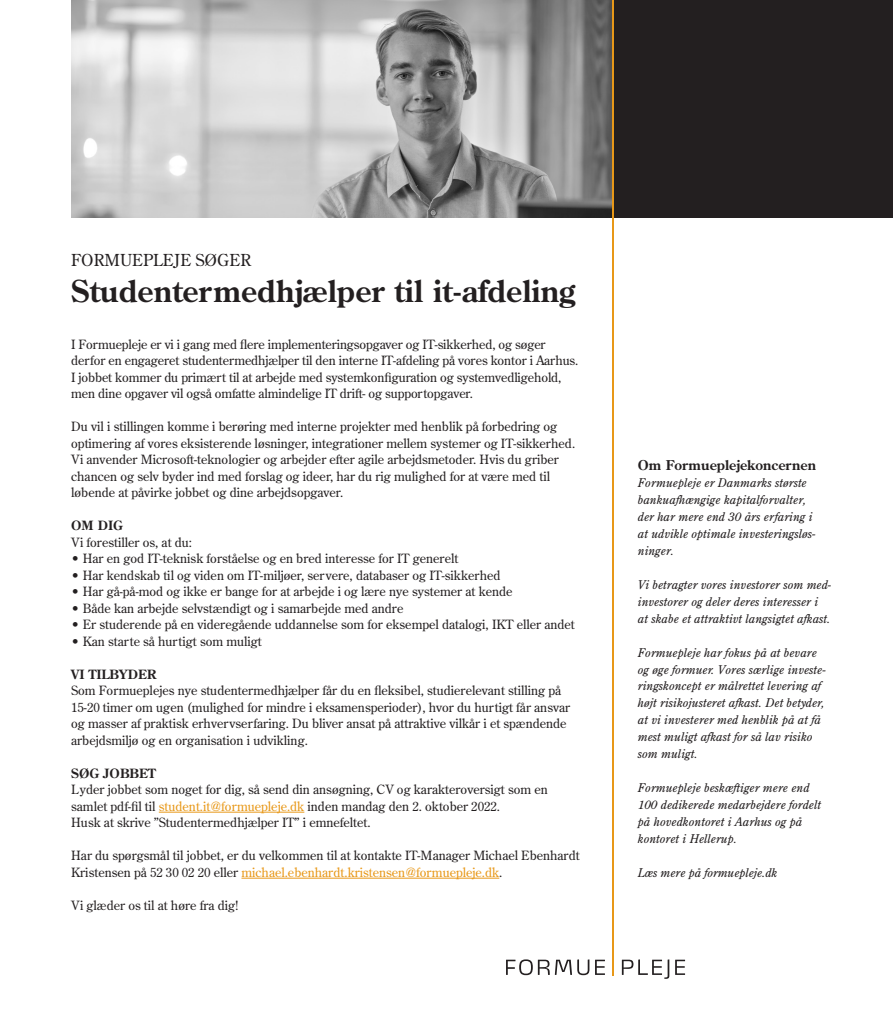
<style>
.page{position:relative;width:893px;height:1029px;background:#fff}
.page>*{position:absolute;margin:0;border:0;box-sizing:border-box;transform-origin:0 0}
.t1{font:700 30px "Century Old Style Std";letter-spacing:.005em;color:#231f20}
.t2{font:16.5px "Century Old Style Std";letter-spacing:.005em;color:#231f20}
.t3{font:700 13.5px "Century Old Style Std";color:#231f20}
.t4{font:12.75px/16.5px "Century Old Style Std";color:#231f20}
.t5{font:700 12.75px "Century Old Style Std";color:#231f20}
.t6{font:italic 12px/17px "Century Old Style Std";letter-spacing:.005em;color:#231f20}
.s1{color:#e89818}
</style>
<div class="page">
<div style="left:71px;top:0;width:822px;height:218px;background:#231f20"></div>
<img style="left:71px;top:0;width:541px;height:218px">
<hr style="left:159px;top:812px;width:145px;height:1px;background:#e89818">
<hr style="left:241px;top:878px;width:258px;height:1px;background:#e89818">
<svg style="left:506px;top:959px;width:83px;height:16px"></svg>
<svg style="left:595px;top:960px;width:10px;height:15px"></svg>
<svg style="left:622px;top:959px;width:47px;height:20px"></svg>
<svg style="left:675px;top:960px;width:10px;height:15px"></svg>
<hr style="left:612px;top:0;width:2px;height:975px;background:#e89818">
<p class="t2" style="left:71px;top:249px;width:181px">FORMUEPLEJE SØGER</p>
<p class="t1" style="left:71px;top:271px;width:505px">Studentermedhjælper til it-afdeling</p>
<p class="t4" style="left:71px;top:336px;width:509px">I Formuepleje er vi i gang med flere implementeringsopgaver og IT-sikkerhed, og søger derfor en engageret studentermedhjælper til den interne IT-afdeling på vores kontor i Aarhus.<br>I jobbet kommer du primært til at arbejde med systemkonfiguration og systemvedligehold, men dine opgaver vil også omfatte almindelige IT drift- og supportopgaver.</p>
<p class="t4" style="left:71px;top:418px;width:505px">Du vil i stillingen komme i berøring med interne projekter med henblik på forbedring og optimering af vores eksisterende løsninger, integrationer mellem systemer og IT-sikkerhed.<br>Vi anvender Microsoft-teknologier og arbejder efter agile arbejdsmetoder. Hvis du griber chancen og selv byder ind med forslag og ideer, har du rig mulighed for at være med til løbende at påvirke jobbet og dine arbejdsopgaver.</p>
<p class="t5" style="left:71px;top:517px;width:53px">OM DIG</p>
<p class="t4" style="left:71px;top:534px;width:122px">Vi forestiller os, at du:</p>
<p class="t4" style="left:71px;top:550px;width:389px">• Har en god IT-teknisk forståelse og en bred interesse for IT generelt</p>
<p class="t4" style="left:71px;top:567px;width:431px">• Har kendskab til og viden om IT-miljøer, servere, databaser og IT-sikkerhed</p>
<p class="t4" style="left:71px;top:583px;width:443px">• Har gå-på-mod og ikke er bange for at arbejde i og lære nye systemer at kende</p>
<p class="t4" style="left:71px;top:600px;width:334px">• Både kan arbejde selvstændigt og i samarbejde med andre</p>
<p class="t4" style="left:71px;top:616px;width:505px">• Er studerende på en videregående uddannelse som for eksempel datalogi, IKT eller andet</p>
<p class="t4" style="left:71px;top:633px;width:192px">• Kan starte så hurtigt som muligt</p>
<p class="t5" style="left:71px;top:666px;width:87px">VI TILBYDER</p>
<p class="t4" style="left:71px;top:682px;width:500px">Som Formueplejes nye studentermedhjælper får du en fleksibel, studierelevant stilling på 15-20 timer om ugen (mulighed for mindre i eksamensperioder), hvor du hurtigt får ansvar og masser af praktisk erhvervserfaring. Du bliver ansat på attraktive vilkår i et spændende arbejdsmiljø og en organisation i udvikling.</p>
<p class="t5" style="left:71px;top:765px;width:86px">SØG JOBBET</p>
<p class="t4" style="left:71px;top:781px;width:478px">Lyder jobbet som noget for dig, så send din ansøgning, CV og karakteroversigt som en samlet pdf-fil til <span class="s1">student.it@formuepleje.dk</span> inden mandag den 2. oktober 2022.<br>Husk at skrive ”Studentermedhjælper IT” i emnefeltet.</p>
<p class="t4" style="left:71px;top:847px;width:510px">Har du spørgsmål til jobbet, er du velkommen til at kontakte IT-Manager Michael Ebenhardt<br>Kristensen på 52 30 02 20 eller <span class="s1">michael.ebenhardt.kristensen@formuepleje.dk</span>.</p>
<p class="t4" style="left:71px;top:897px;width:169px">Vi glæder os til at høre fra dig!</p>
<p class="t3" style="left:638px;top:456px;width:180px">Om Formueplejekoncernen</p>
<p class="t6" style="left:638px;top:474px;width:179px">Formuepleje er Danmarks største bankuafhængige kapitalforvalter, der har mere end 30 års erfaring i at udvikle optimale investeringsløs&shy;ninger.</p>
<p class="t6" style="left:638px;top:576px;width:195px">Vi betragter vores investorer som med&shy;investorer og deler deres interesser i at skabe et attraktivt langsigtet afkast.</p>
<p class="t6" style="left:638px;top:644px;width:189px">Formuepleje har fokus på at bevare og øge formuer. Vores særlige investe&shy;ringskoncept er målrettet levering af højt risikojusteret afkast. Det betyder, at vi investerer med henblik på at få mest muligt afkast for så lav risiko som muligt.</p>
<p class="t6" style="left:638px;top:779px;width:185px">Formuepleje beskæftiger mere end<br>100 dedikerede medarbejdere fordelt på hovedkontoret i Aarhus og på kontoret i Hellerup.</p>
<p class="t6" style="left:638px;top:864px;width:141px">Læs mere på formuepleje.dk</p>
</div>
